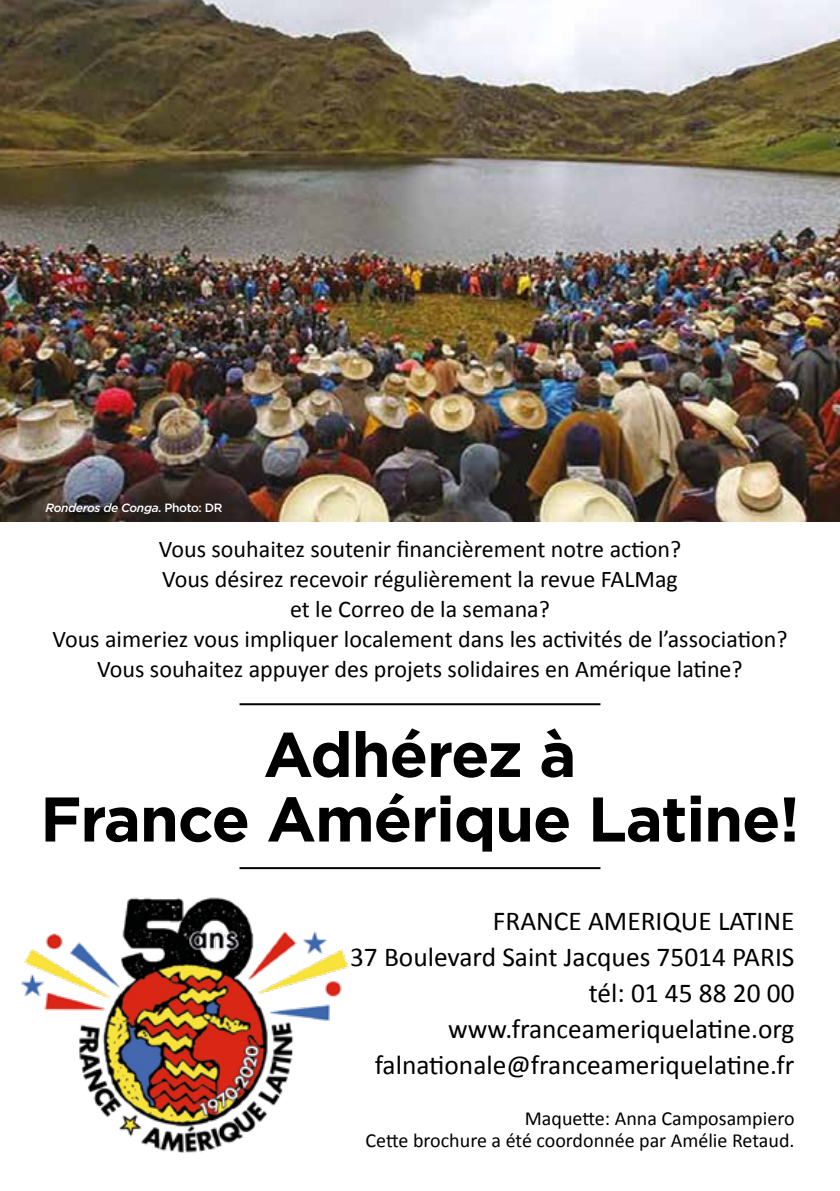
<style>
.page{position:relative;width:840px;height:1191px;background:#fff}
.page>*{position:absolute;margin:0;border:0;box-sizing:border-box;transform-origin:0 0}
.t1{font:700 63px/64.6px "Gotham";letter-spacing:-.02em;color:#000;text-align:center}
.t2{font:27.4px/36px "Calibri";color:#000;text-align:right}
.t3{font:24px/30px "Calibri";color:#000;text-align:center}
.t4{font:20px/22px "Calibri";color:#000;text-align:right}
.t5{font:italic 500 12px "Gotham";letter-spacing:-.03em;color:#fff}
.s1{font-style:normal}
</style>
<div class="page">
<img style="left:0;top:0;width:839px;height:522px">
<hr style="left:239px;top:703px;width:361px;height:2px;background:#000">
<hr style="left:239px;top:867px;width:361px;height:2px;background:#000">
<img style="left:21px;top:867px;width:354px;height:287px">
<p class="t5" style="left:45px;top:499px;width:179px">Ronderos de Conga<span class="s1">. Photo: DR</span></p>
<p class="t3" style="left:52px;top:532px;width:736px">Vous souhaitez soutenir financièrement notre action?<br>Vous désirez recevoir régulièrement la revue FALMag<br>et le Correo de la semana?<br>Vous aimeriez vous impliquer localement dans les activités de l’association?<br>Vous souhaitez appuyer des projets solidaires en Amérique latine?</p>
<h1 class="t1" style="left:40px;top:722px;width:760px">Adhérez à<br>France Amérique Latine!</h1>
<p class="t2" style="left:350px;top:901px;width:446px">FRANCE AMERIQUE LATINE<br>37 Boulevard Saint Jacques 75014 PARIS tél: 01 45 88 20 00 www.franceameriquelatine.org falnationale@franceameriquelatine.fr</p>
<p class="t4" style="left:365px;top:1106px;width:430px">Maquette: Anna Camposampiero<br>Cette brochure a été coordonnée par Amélie Retaud.</p>
</div>
